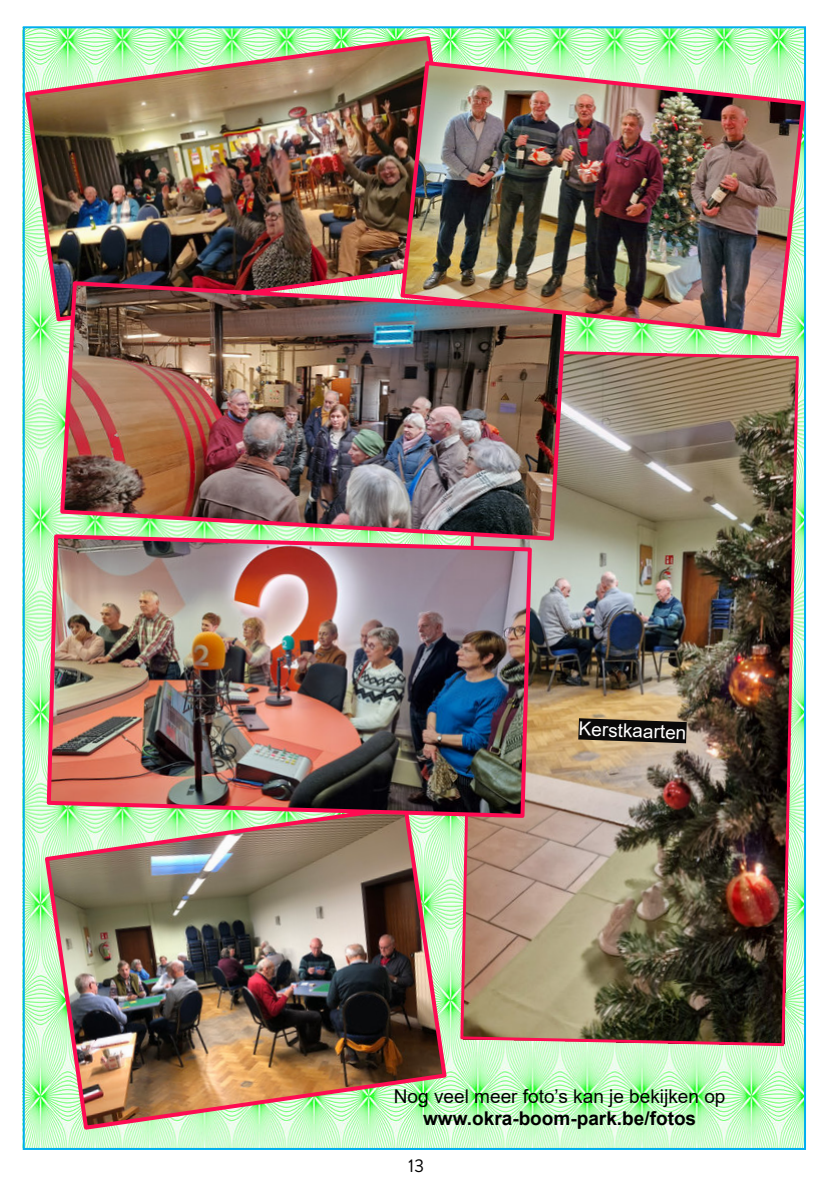
<style>
.page{position:relative;width:840px;height:1191px;background:#fff}
.page>*{position:absolute;margin:0;border:0;box-sizing:border-box;transform-origin:0 0}
.t1{font:19px "Arial";color:#000}
.t2{font:700 19px "Arial";color:#000}
.t3{font:19px "Arial";color:#fff}
.t4{font:18px "Brandon Text";color:#000}
</style>
<div class="page">
<img style="left:22px;top:28px;width:780px;height:1121px">
<img style="left:23px;top:34px;width:440px;height:290px">
<img style="left:42px;top:802px;width:407px;height:330px">
<img style="left:458px;top:348px;width:341px;height:699px">
<svg style="left:578px;top:718px;width:108px;height:25px;background:#29231c"></svg>
<img style="left:45px;top:532px;width:488px;height:288px">
<img style="left:58px;top:279px;width:510px;height:264px">
<img style="left:398px;top:59px;width:408px;height:281px">
<p class="t3" style="left:578px;top:721px;width:109px;rotate:2deg">Kerstkaarten</p>
<p class="t1" style="left:393px;top:1089px;width:333px">Nog veel meer foto’s kan je bekĳken op</p>
<p class="t2" style="left:423px;top:1111px;width:274px">www.okra-boom-park.be/fotos</p>
<p class="t4" style="left:408px;top:1159px;width:18px">13</p>
</div>
